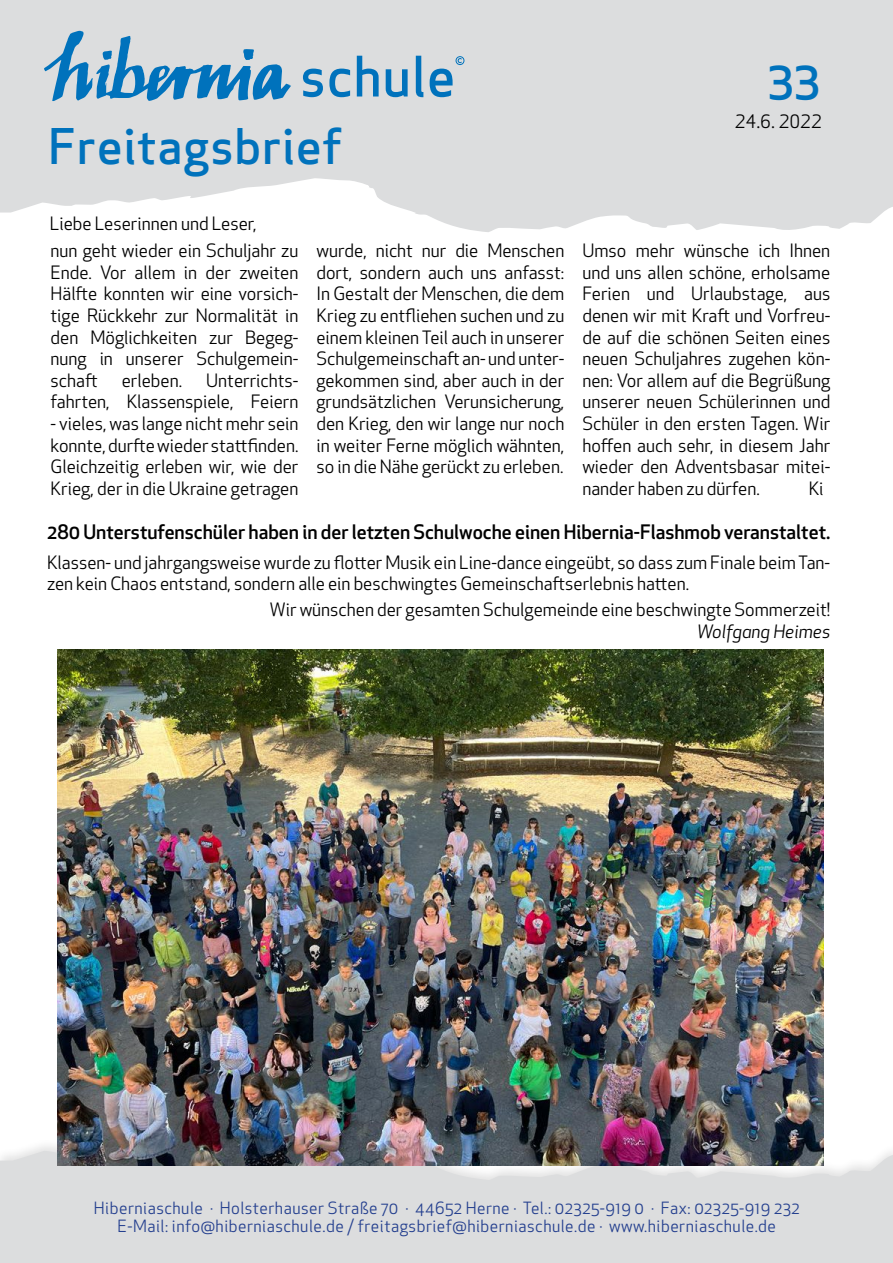
<style>
.page{position:relative;width:893px;height:1263px;background:#fff}
.page>*{position:absolute;margin:0;border:0;box-sizing:border-box;transform-origin:0 0}
.t1{font:500 48px "Apex Sans";color:#0072bc}
.t2{font:500 45px "Apex New";color:#0072bc}
.t3{font:500 19.5px "Apex New";color:#000}
.t4{font:18px/21.6px "Apex New";color:#000;text-align:justify}
.t5{font:italic 18px "Apex New";color:#000}
.t6{font:18px "Apex Sans";color:#000}
.t7{font:16.5px/18px "Apex New";letter-spacing:.03em;color:#25408f;text-align:center}
</style>
<div class="page">
<div style="left:0;top:1146px;width:893px;height:116px;background:#dcddde"></div>
<svg style="left:0;top:0;width:893px;height:232px;background:#dfe0e1"></svg>
<svg style="left:303px;top:69px;width:20px;height:28px"></svg>
<svg style="left:329px;top:69px;width:21px;height:28px"></svg>
<svg style="left:357px;top:56px;width:22px;height:40px"></svg>
<svg style="left:386px;top:69px;width:22px;height:28px"></svg>
<svg style="left:416px;top:56px;width:7px;height:41px"></svg>
<svg style="left:44px;top:30px;width:247px;height:71px;background:#94bad2"></svg>
<svg style="left:430px;top:56px;width:34px;height:41px"></svg>
<img style="left:57px;top:650px;width:767px;height:516px">
<h1 class="t1" style="left:47px;top:104px;width:296px">Freitagsbrief</h1>
<p class="t4" style="left:50px;top:212px;width:208px">Liebe Leserinnen und Leser,</p>
<h2 class="t2" style="left:768px;top:47px;width:54px">33</h2>
<p class="t6" style="left:735px;top:106px;width:89px">24.6. 2022</p>
<p class="t4" style="left:51px;top:240px;width:249px">nun geht wieder ein Schuljahr zu Ende. Vor allem in der zweiten Hälfte konnten wir eine vorsich&shy;tige Rückkehr zur Normalität in den Möglichkeiten zur Begeg&shy;nung in unserer Schulgemein&shy;schaft</p>
<p class="t4" style="left:316px;top:240px;width:249px">wurde, nicht nur die Menschen dort, sondern auch uns anfasst:<br>In Gestalt der Menschen, die dem Krieg zu entfliehen suchen und zu einem kleinen Teil auch in unserer Schulgemeinschaft an- und unter&shy;gekommen sind, aber auch in der grundsätzlichen Verunsicherung, den Krieg, den wir lange nur noch in weiter Ferne möglich wähnten, so in die Nähe gerückt zu erleben.</p>
<p class="t4" style="left:582px;top:240px;width:249px">Umso mehr wünsche ich Ihnen und uns allen schöne, erholsame Ferien und Urlaubstage, aus denen wir mit Kraft und Vorfreu&shy;de auf die schönen Seiten eines neuen Schuljahres zugehen kön&shy;nen: Vor allem auf die Begrüßung unserer neuen Schülerinnen und Schüler in den ersten Tagen. Wir hoffen auch sehr, in diesem Jahr wieder den Adventsbasar mitei&shy;nander haben zu dürfen.</p>
<p class="t4" style="left:51px;top:369px;width:249px;text-align:right">Unterrichts-<br>fahrten, Klassenspiele, Feiern</p>
<p class="t4" style="left:51px;top:413px;width:249px">- vieles, was lange nicht mehr sein konnte, durfte wieder stattfinden.<br>Gleichzeitig erleben wir, wie der Krieg, der in die Ukraine getragen</p>
<p class="t4" style="left:122px;top:369px;width:62px">erleben.</p>
<p class="t4" style="left:809px;top:477px;width:16px">Ki</p>
<p class="t3" style="left:47px;top:518px;width:785px">280 Unterstufenschüler haben in der letzten Schulwoche einen Hibernia-Flashmob veranstaltet.</p>
<p class="t4" style="left:47px;top:551px;width:784px">Klassen- und jahrgangsweise wurde zu flotter Musik ein Line-dance eingeübt, so dass zum Finale beim Tan&shy;zen kein Chaos entstand, sondern alle ein beschwingtes Gemeinschaftserlebnis hatten.</p>
<p class="t4" style="left:270px;top:599px;width:562px">Wir wünschen der gesamten Schulgemeinde eine beschwingte Sommerzeit!</p>
<p class="t5" style="left:697px;top:620px;width:135px">Wolfgang Heimes</p>
<p class="t7" style="left:94px;top:1199px;width:707px">Hiberniaschule · Holsterhauser Straße 70 · 44652 Herne · Tel.: 02325-919 0 · Fax: 02325-919 232<br>E-Mail: info@hiberniaschule.de / freitagsbrief@hiberniaschule.de · www.hiberniaschule.de</p>
</div>
